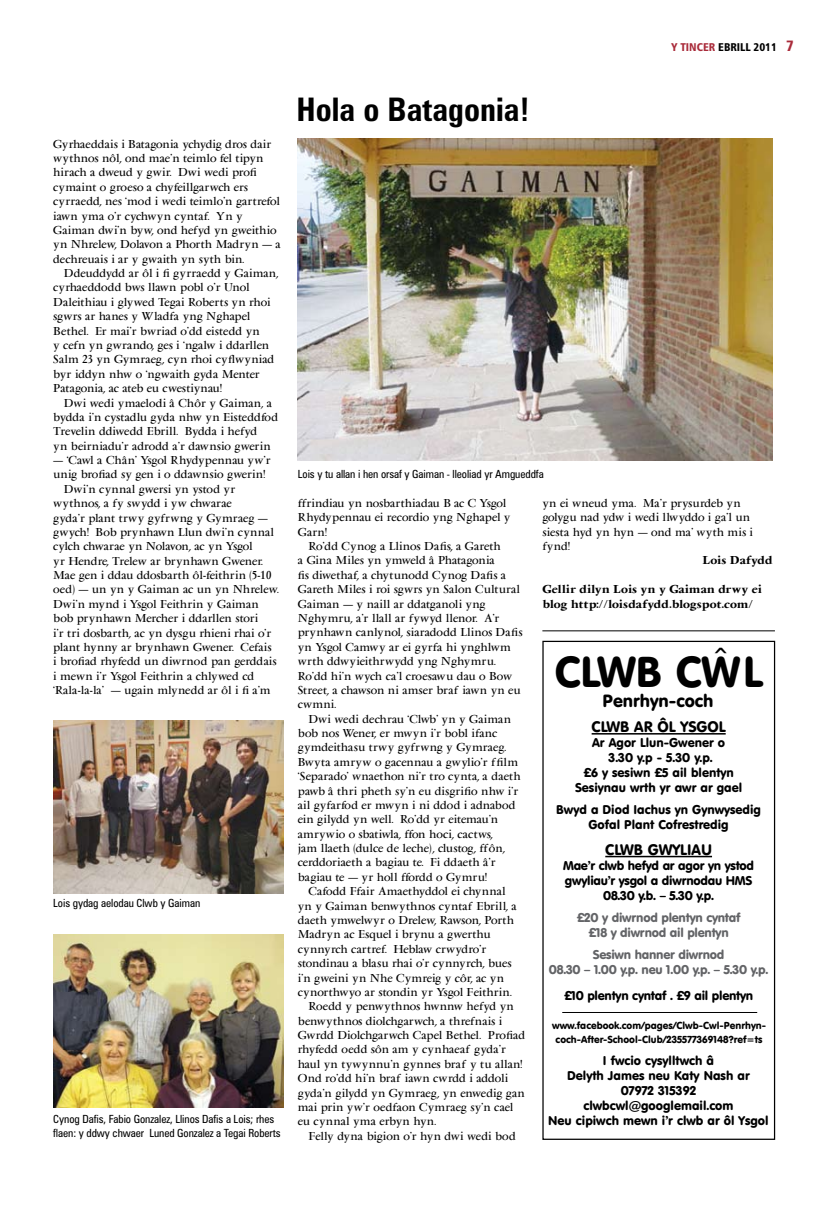
<style>
.page{position:relative;width:826px;height:1205px;background:#fff}
.page>*{position:absolute;margin:0;border:0;box-sizing:border-box;transform-origin:0 0}
.t1{font:700 42.5px "VAG Rounded";color:#000}
.t2{font:700 condensed 32.5px "Zurich BT";color:#000}
.t3{font:700 20px "VAG Rounded";color:#000}
.t4{font:700 17.5px "VAG Rounded";color:#000}
.t5{font:700 15px "VAG Rounded";color:#000}
.t6{font:700 12.5px/15px "VAG Rounded";color:#000;text-align:center}
.t7{font:700 12.5px/15px "VAG Rounded";letter-spacing:-.02em;color:#000;text-align:center}
.t8{font:700 12.5px/15px "VAG Rounded";letter-spacing:-.02em;color:#636467;text-align:center}
.t9{font:condensed 11.25px/14.4px "Zurich BT";letter-spacing:-.005em;color:#000}
.t10{font:11.25px "Humanist 777 BT Black Condensed B";color:#000}
.t11{font:11px/14.4px "Vendome ICG";letter-spacing:-.01em;color:#000}
.t12{font:11px "Vendome ICG";letter-spacing:.01em;color:#000}
.t13{font:700 11px/14.4px "Vendome ICG";letter-spacing:-.01em;color:#000}
.t14{font:11px "Vendome ICG";letter-spacing:-.03em;color:#000}
.t15{font:700 10px/13.8px "VAG Rounded";color:#000;text-align:center}
.s1{color:#a92b3a}
.s2{font-size:15px;color:#a92b3a}
</style>
<div class="page">
<img style="left:298px;top:139px;width:474px;height:322px">
<img style="left:53px;top:720px;width:230px;height:173px">
<img style="left:53px;top:934px;width:230px;height:173px">
<div style="left:542px;top:641px;width:233px;height:499px;border:1px solid #000"></div>
<hr style="left:591px;top:733px;width:134px;height:1px;background:#000">
<hr style="left:605px;top:856px;width:107px;height:1px;background:#000">
<hr style="left:562px;top:1012px;width:195px;height:1px;background:#000">
<hr style="left:542px;top:630px;width:233px;height:1px;background:#000">
<p class="t10" style="left:671px;top:40px;width:124px"><span class="s1">Y TINCER</span> EBRILL 2011 <span class="s2">7</span></p>
<p class="t11" style="left:53px;top:136px;width:229px">Gyrhaeddais i Batagonia ychydig dros dair wythnos nôl, ond mae’n teimlo fel tipyn hirach a dweud y gwir. Dwi wedi profi cymaint o groeso a chyfeillgarwch ers cyrraedd, nes ‘mod i wedi teimlo’n gartrefol iawn yma o’r cychwyn cyntaf. Yn y Gaiman dwi’n byw, ond hefyd yn gweithio yn Nhrelew, Dolavon a Phorth Madryn – a dechreuais i ar y gwaith yn syth bin.</p>
<p class="t11" style="left:53px;top:266px;width:226px;text-indent:11px">Ddeuddydd ar ôl i fi gyrraedd y Gaiman, cyrhaeddodd bws llawn pobl o’r Unol Daleithiau i glywed Tegai Roberts yn rhoi sgwrs ar hanes y Wladfa yng Nghapel Bethel. Er mai’r bwriad o’dd eistedd yn<br>y cefn yn gwrando, ges i ‘ngalw i ddarllen Salm 23 yn Gymraeg, cyn rhoi cyflwyniad byr iddyn nhw o ‘ngwaith gyda Menter Patagonia, ac ateb eu cwestiynau!</p>
<p class="t11" style="left:53px;top:395px;width:227px;text-indent:11px">Dwi wedi ymaelodi â Chôr y Gaiman, a bydda i’n cystadlu gyda nhw yn Eisteddfod Trevelin ddiwedd Ebrill. Bydda i hefyd<br>yn beirniadu’r adrodd a’r dawnsio gwerin</p>
<p class="t11" style="left:53px;top:453px;width:219px">– ‘Cawl a Chân’ Ysgol Rhydypennau yw’r</p>
<p class="t11" style="left:53px;top:467px;width:213px">unig brofiad sy gen i o ddawnsio gwerin!</p>
<p class="t12" style="left:64px;top:482px;width:173px">Dwi’n cynnal gwersi yn ystod yr</p>
<p class="t11" style="left:53px;top:496px;width:180px">wythnos, a fy swydd i yw chwarae</p>
<p class="t12" style="left:53px;top:510px;width:216px">gyda’r plant trwy gyfrwng y Gymraeg –</p>
<p class="t11" style="left:53px;top:525px;width:222px">gwych! Bob prynhawn Llun dwi’n cynnal</p>
<p class="t14" style="left:53px;top:539px;width:201px">cylch chwarae yn Nolavon, ac yn Ysgol</p>
<p class="t11" style="left:53px;top:553px;width:211px">yr Hendre, Trelew ar brynhawn Gwener.</p>
<p class="t11" style="left:53px;top:568px;width:220px">Mae gen i ddau ddosbarth ôl-feithrin (5-10</p>
<p class="t11" style="left:53px;top:582px;width:227px">oed) – un yn y Gaiman ac un yn Nhrelew.</p>
<p class="t11" style="left:53px;top:596px;width:207px">Dwi’n mynd i Ysgol Feithrin y Gaiman</p>
<p class="t11" style="left:53px;top:611px;width:207px">bob prynhawn Mercher i ddarllen stori</p>
<p class="t11" style="left:53px;top:625px;width:220px">i’r tri dosbarth, ac yn dysgu rhieni rhai o’r</p>
<p class="t11" style="left:53px;top:640px;width:220px">plant hynny ar brynhawn Gwener. Cefais</p>
<p class="t11" style="left:53px;top:654px;width:225px">i brofiad rhyfedd un diwrnod pan gerddais</p>
<p class="t11" style="left:53px;top:668px;width:203px">i mewn i’r Ysgol Feithrin a chlywed cd</p>
<p class="t11" style="left:53px;top:683px;width:219px">‘Rala-la-la’ – ugain mlynedd ar ôl i fi a’m</p>
<p class="t9" style="left:53px;top:896px;width:149px">Lois gydag aelodau Clwb y Gaiman</p>
<p class="t9" style="left:53px;top:1112px;width:229px">Cynog Dafis, Fabio Gonzalez, Llinos Dafis a Lois; rhes flaen: y ddwy chwaer Luned Gonzalez a Tegai Roberts</p>
<h2 class="t2" style="left:296px;top:90px;width:235px">Hola o Batagonia!</h2>
<p class="t9" style="left:298px;top:466px;width:247px">Lois y tu allan i hen orsaf y Gaiman - lleoliad yr Amgueddfa</p>
<p class="t11" style="left:298px;top:496px;width:214px">ffrindiau yn nosbarthiadau B ac C Ysgol<br>Rhydypennau ei recordio yng Nghapel y<br>Garn!</p>
<p class="t11" style="left:298px;top:539px;width:226px;text-indent:11px">Ro’dd Cynog a Llinos Dafis, a Gareth<br>a Gina Miles yn ymweld â Phatagonia<br>fis diwethaf, a chytunodd Cynog Dafis a Gareth Miles i roi sgwrs yn Salon Cultural Gaiman – y naill ar ddatganoli yng Nghymru, a’r llall ar fywyd llenor. A’r prynhawn canlynol, siaradodd Llinos Dafis yn Ysgol Camwy ar ei gyrfa hi ynghlwm wrth ddwyieithrwydd yng Nghymru.<br>Ro’dd hi’n wych ca’l croesawu dau o Bow Street, a chawson ni amser braf iawn yn eu cwmni.</p>
<p class="t11" style="left:298px;top:711px;width:224px;text-indent:11px">Dwi wedi dechrau ‘Clwb’ yn y Gaiman bob nos Wener, er mwyn i’r bobl ifanc gymdeithasu trwy gyfrwng y Gymraeg.<br>Bwyta amryw o gacennau a gwylio’r ffilm ‘Separado’ wnaethon ni’r tro cynta, a daeth pawb â thri pheth sy’n eu disgrifio nhw i’r ail gyfarfod er mwyn i ni ddod i adnabod ein gilydd yn well. Ro’dd yr eitemau’n amrywio o sbatiwla, ffon hoci, cactws,<br>jam llaeth (dulce de leche), clustog, ffôn, cerddoriaeth a bagiau te. Fi ddaeth â’r bagiau te – yr holl ffordd o Gymru!</p>
<p class="t11" style="left:308px;top:884px;width:199px">Cafodd Ffair Amaethyddol ei chynnal</p>
<p class="t12" style="left:298px;top:898px;width:221px">yn y Gaiman benwythnos cyntaf Ebrill, a</p>
<p class="t11" style="left:298px;top:912px;width:218px">daeth ymwelwyr o Drelew, Rawson, Porth</p>
<p class="t11" style="left:298px;top:927px;width:195px">Madryn ac Esquel i brynu a gwerthu</p>
<p class="t11" style="left:298px;top:941px;width:190px">cynnyrch cartref. Heblaw crwydro’r</p>
<p class="t11" style="left:298px;top:956px;width:215px">stondinau a blasu rhai o’r cynnyrch, bues</p>
<p class="t12" style="left:298px;top:970px;width:208px">i’n gweini yn Nhe Cymreig y côr, ac yn</p>
<p class="t11" style="left:298px;top:984px;width:215px">cynorthwyo ar stondin yr Ysgol Feithrin.</p>
<p class="t11" style="left:308px;top:999px;width:207px">Roedd y penwythnos hwnnw hefyd yn</p>
<p class="t11" style="left:298px;top:1013px;width:206px">benwythnos diolchgarwch, a threfnais i</p>
<p class="t11" style="left:298px;top:1027px;width:229px">Gwrdd Diolchgarwch Capel Bethel. Profiad</p>
<p class="t11" style="left:298px;top:1042px;width:210px">rhyfedd oedd sôn am y cynhaeaf gyda’r</p>
<p class="t12" style="left:298px;top:1056px;width:226px">haul yn tywynnu’n gynnes braf y tu allan!</p>
<p class="t11" style="left:298px;top:1071px;width:212px">Ond ro’dd hi’n braf iawn cwrdd i addoli</p>
<p class="t11" style="left:298px;top:1085px;width:228px">gyda’n gilydd yn Gymraeg, yn enwedig gan</p>
<p class="t11" style="left:298px;top:1099px;width:217px">mai prin yw’r oedfaon Cymraeg sy’n cael</p>
<p class="t11" style="left:298px;top:1114px;width:140px">eu cynnal yma erbyn hyn.</p>
<p class="t11" style="left:308px;top:1128px;width:209px">Felly dyna bigion o’r hyn dwi wedi bod</p>
<p class="t11" style="left:542px;top:496px;width:212px">yn ei wneud yma. Ma’r prysurdeb yn golygu nad ydw i wedi llwyddo i ga’l un siesta hyd yn hyn – ond ma’ wyth mis i fynd!</p>
<p class="t13" style="left:702px;top:553px;width:72px">Lois Dafydd</p>
<p class="t13" style="left:542px;top:582px;width:221px">Gellir dilyn Lois yn y Gaiman drwy ei blog http://loisdafydd.blogspot.com/</p>
<h3 class="t3" style="left:711px;top:642px;width:21px">^</h3>
<h1 class="t1" style="left:555px;top:645px;width:209px">CLWB CWL</h1>
<h3 class="t4" style="left:602px;top:690px;width:112px">Penrhyn-coch</h3>
<h3 class="t5" style="left:591px;top:717px;width:136px">CLWB AR ÔL YSGOL</h3>
<p class="t6" style="left:575px;top:735px;width:169px">Ar Agor Llun-Gwener o<br>3.30 y.p - 5.30 y.p.<br>£6 y sesiwn £5 ail blentyn<br>Sesiynau wrth yr awr ar gael</p>
<p class="t6" style="left:556px;top:802px;width:206px">Bwyd a Diod Iachus yn Gynwysedig<br>Gofal Plant Cofrestredig</p>
<h3 class="t5" style="left:605px;top:840px;width:108px">CLWB GWYLIAU</h3>
<p class="t7" style="left:563px;top:858px;width:192px">Mae’r clwb hefyd ar agor yn ystod gwyliau’r ysgol a diwrnodau HMS<br>08.30 y.b. – 5.30 y.p.</p>
<p class="t8" style="left:577px;top:910px;width:165px">£20 y diwrnod plentyn cyntaf £18 y diwrnod ail plentyn</p>
<p class="t8" style="left:549px;top:947px;width:221px">Sesiwn hanner diwrnod<br>08.30 – 1.00 y.p. neu 1.00 y.p. – 5.30 y.p.</p>
<p class="t7" style="left:564px;top:987px;width:191px">£10 plentyn cyntaf . £9 ail plentyn</p>
<p class="t15" style="left:552px;top:1018px;width:215px">www.facebook.com/pages/Clwb-Cwl-Penrhyn&shy;coch-After-School-Club/235577369148?ref=ts</p>
<p class="t6" style="left:548px;top:1053px;width:222px">I fwcio cysylltwch â<br>Delyth James neu Katy Nash ar<br>07972 315392 clwbcwl@googlemail.com<br>Neu cipiwch mewn i’r clwb ar ôl Ysgol</p>
</div>
